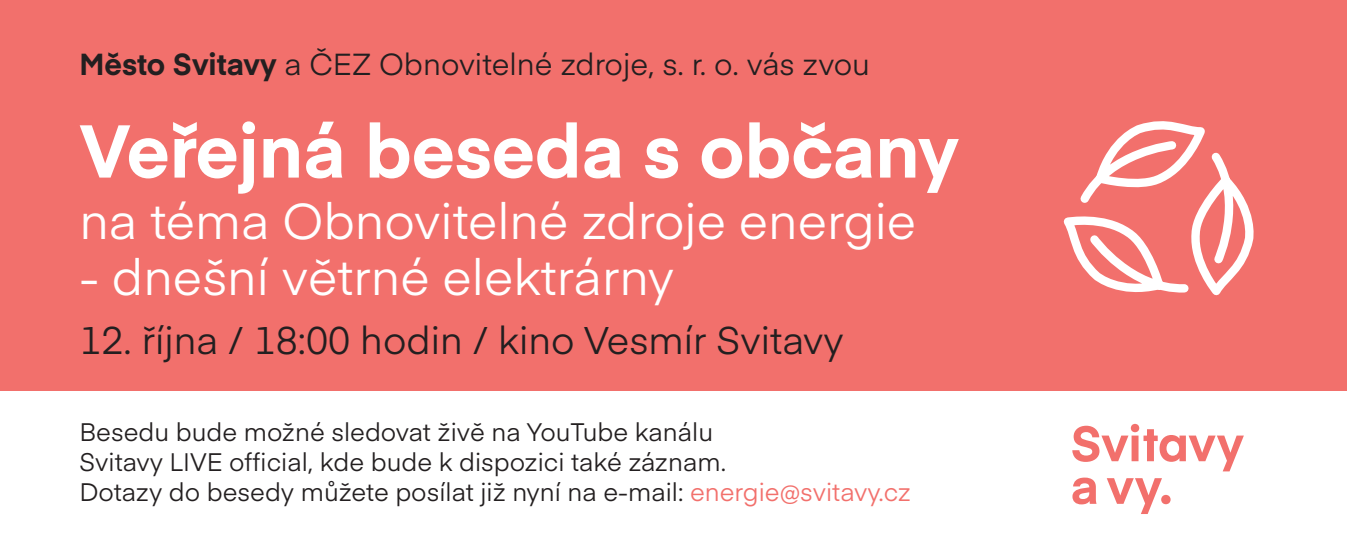
<style>
.page{position:relative;width:1347px;height:546px;background:#fff}
.page>*{position:absolute;margin:0;border:0;box-sizing:border-box;transform-origin:0 0}
.t1{font:700 73.5px "Eina 01";color:#fff}
.t2{font:49.5px "Eina 01";color:#fff}
.t3{font:38px "Eina 01";color:#231f20}
.t4{font:30px "Eina 01";color:#231f20}
.t5{font:25px "Eina 01";color:#231f20}
.s1{font-weight:700}
.s2{color:#f2706c}
</style>
<div class="page">
<div style="left:0;top:0;width:1346px;height:390px;background:#f2706c"></div>
<svg style="left:1063px;top:121px;width:190px;height:174px"></svg>
<div style="left:1161px;top:495px;width:9px;height:9px;background:#f2706c;border-radius:50%"></div>
<svg style="left:1072px;top:477px;width:90px;height:37px"></svg>
<svg style="left:1072px;top:424px;width:171px;height:47px"></svg>
<p class="t4" style="left:79px;top:42px;width:792px"><span class="s1">Město Svitavy</span> a ČEZ Obnovitelné zdroje, s. r. o. vás zvou</p>
<p class="t1" style="left:79px;top:97px;width:881px">Veřejná beseda s občany</p>
<p class="t2" style="left:79px;top:185px;width:838px">na téma Obnovitelné zdroje energie</p>
<p class="t2" style="left:79px;top:241px;width:596px">- dnešní větrné elektrárny</p>
<p class="t3" style="left:79px;top:312px;width:766px">12. října / 18:00 hodin / kino Vesmír Svitavy</p>
<p class="t5" style="left:79px;top:413px;width:635px">Besedu bude možné sledovat živě na YouTube kanálu</p>
<p class="t5" style="left:79px;top:443px;width:648px">Svitavy LIVE official, kde bude k dispozici také záznam.</p>
<p class="t5" style="left:79px;top:473px;width:833px">Dotazy do besedy můžete posílat již nyní na e-mail: <span class="s2">energie@svitavy.cz</span></p>
</div>
